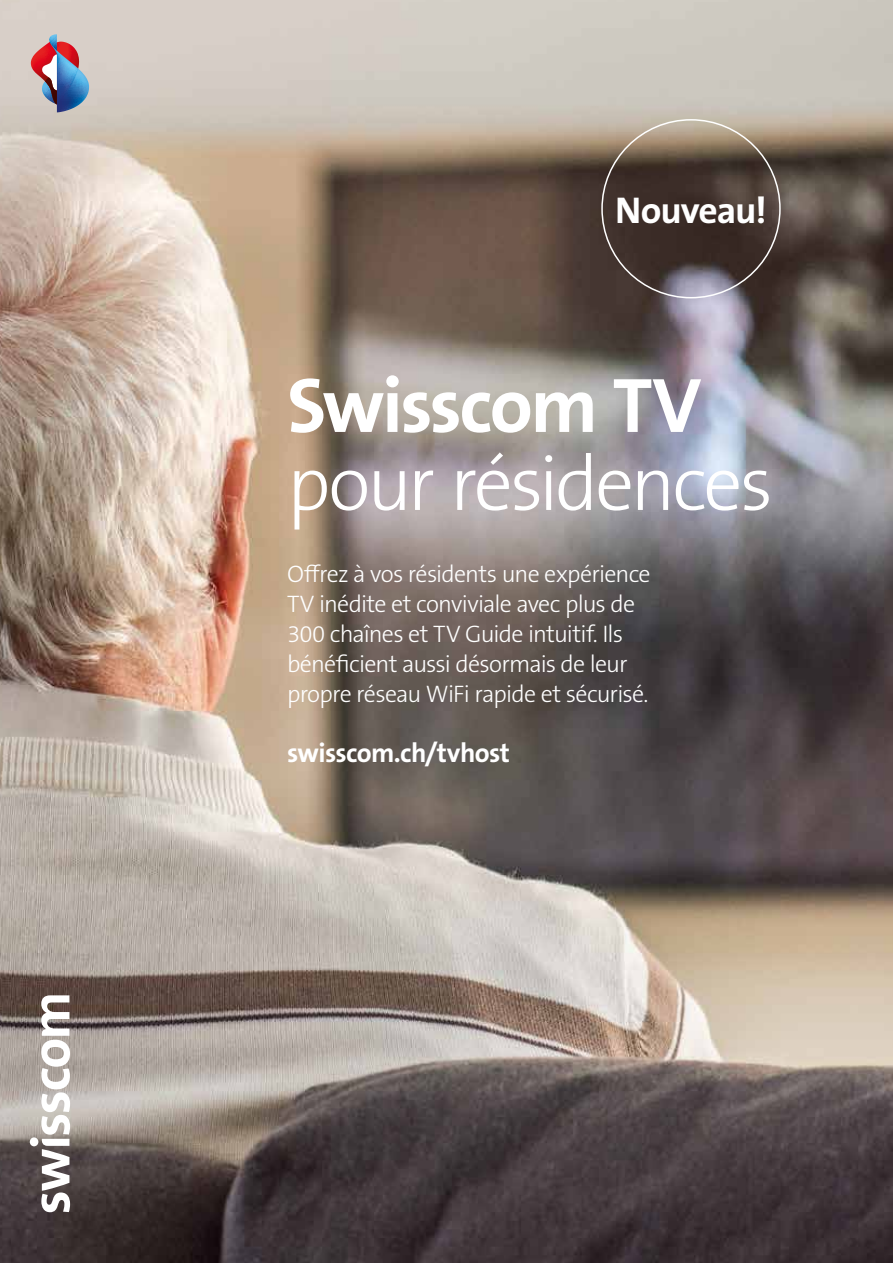
<style>
.page{position:relative;width:893px;height:1263px;background:#fff}
.page>*{position:absolute;margin:0;border:0;box-sizing:border-box;transform-origin:0 0}
.t1{font:300 78px "The Sans B W3";letter-spacing:-.045em;color:#fff}
.t2{font:700 78px "The Sans B W7";letter-spacing:-.035em;color:#fff}
.t3{font:700 37.5px "The Sans B W7";letter-spacing:-.03em;color:#fff}
.t4{font:700 27px "The Sans B W7";letter-spacing:-.025em;color:#fff}
.t5{font:300 24px/30px "The Sans B W3";letter-spacing:-.03em;color:#fff}
</style>
<div class="page">
<img style="left:0;top:0;width:893px;height:1263px">
<svg style="left:31px;top:34px;width:58px;height:78px;background:#9e8ca0"></svg>
<svg style="left:30px;top:995px;width:40px;height:217px"></svg>
<h2 class="t3" style="left:615px;top:186px;width:153px">Nouveau!</h2>
<h1 class="t2" style="left:287px;top:355px;width:416px">Swisscom TV</h1>
<h1 class="t1" style="left:287px;top:433px;width:488px">pour résidences</h1>
<p class="t5" style="left:287px;top:559px;width:365px">Offrez à vos résidents une expérience TV inédite et conviviale avec plus de 300 chaînes et TV Guide intuitif. Ils bénéficient aussi désormais de leur propre réseau WiFi rapide et sécurisé.</p>
<p class="t4" style="left:287px;top:735px;width:224px">swisscom.ch/tvhost</p>
</div>
